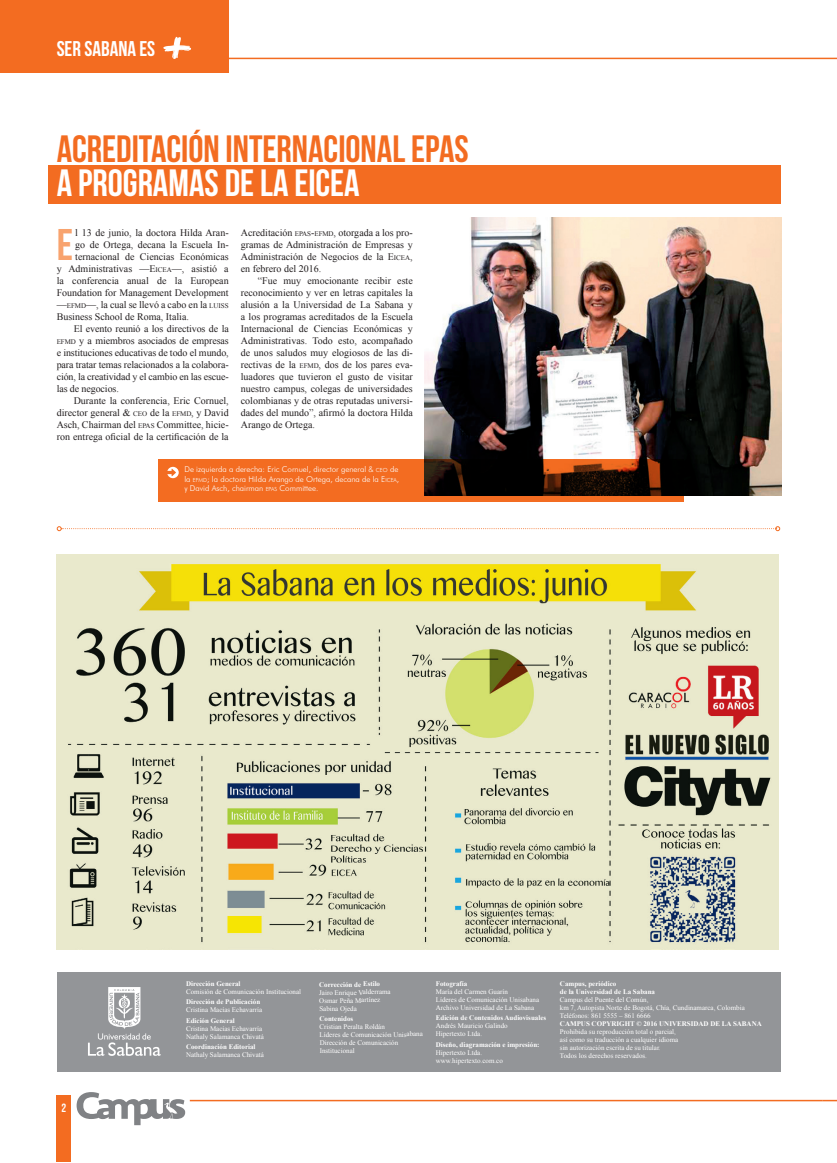
<style>
.page{position:relative;width:837px;height:1163px;background:#fff}
.page>*{position:absolute;margin:0;border:0;box-sizing:border-box;transform-origin:0 0}
.t1{font:44.3px "Bebas Neue";color:#f8a36e}
.t2{font:38px "Bebas Neue";color:#f36c21}
.t3{font:38px "Bebas Neue";color:#fff}
.t4{font:21.3px "Bebas Neue";color:#fff}
.t5{font:12px "Bebas Neue";color:#fff}
.t6{font:10px/12px "Times New Roman";color:#231f20;text-align:justify}
.t7{font:300 8px/9.6px "Futura BT";color:#fff;text-align:justify}
.t8{font:7px/8px "Times New Roman";color:#fff}
.t9{font:700 7px/8px "Times New Roman";color:#fff}
.s1{font-size:7px}
.s2{font-style:inherit}
.s3{font-size:5.6px}
</style>
<div class="page">
<div style="left:57px;top:972px;width:723px;height:99px;background:#939598"></div>
<svg style="left:88px;top:987px;width:73px;height:68px"></svg>
<div style="left:48px;top:165px;width:732px;height:38px;background:#f36c21"></div>
<div style="left:0;top:0;width:228px;height:72px;background:#f36c21"></div>
<hr style="left:143px;top:58px;width:693px;height:1px;background:#f36c21">
<svg style="left:163px;top:37px;width:28px;height:22px"></svg>
<div style="left:57px;top:1094px;width:14px;height:67px;background:#f36c21"></div>
<svg style="left:77px;top:1092px;width:108px;height:32px"></svg>
<hr style="left:190px;top:1099px;width:632px;height:2px;background:#f36c21">
<svg style="left:822px;top:1099px;width:14px;height:2px"></svg>
<img style="left:57px;top:554px;width:721px;height:394px">
<img style="left:424px;top:217px;width:356px;height:278px">
<svg style="left:158px;top:459px;width:525px;height:43px;background:#9e4615"></svg>
<svg style="left:167px;top:467px;width:12px;height:11px"></svg>
<svg style="left:57px;top:526px;width:723px;height:5px"></svg>
<h3 class="t4" style="left:57px;top:37px;width:100px">SER SABANA ES</h3>
<h2 class="t2" style="left:57px;top:128px;width:413px">ACREDITACIÓN INTERNACIONAL EPAS</h2>
<h2 class="t3" style="left:57px;top:162px;width:304px">A PROGRAMAS DE LA EICEA</h2>
<h1 class="t1" style="left:57px;top:220px;width:18px">E</h1>
<p class="t6" style="left:75px;top:226px;width:155px">l 13 de junio, la doctora Hilda Aran-</p>
<p class="t6" style="left:241px;top:226px;width:173px">Acreditación <span class="s1">EPAS</span>-<span class="s1">EFMD</span>, otorgada a los pro&shy;gramas de Administración de Empresas y Administración de Negocios de la <span class="s2">E</span><span class="s1">ICEA</span>, en febrero del 2016.</p>
<p class="t6" style="left:241px;top:274px;width:173px;text-indent:17px">“Fue muy emocionante recibir este reconocimiento y ver en letras capitales la alusión a la Universidad de La Sabana y a los programas acreditados de la Escuela Internacional de Ciencias Económicas y Administrativas. Todo esto, acompañado de unos saludos muy elogiosos de las di&shy;rectivas de la <span class="s1">EFMD</span>, dos de los pares eva&shy;luadores que tuvieron el gusto de visitar nuestro campus, colegas de universidades colombianas y de otras reputadas universi&shy;dades del mundo”, afirmó la doctora Hilda Arango de Ortega.</p>
<p class="t7" style="left:184px;top:464px;width:216px">De izquierda a derecha: Eric Cornuel, director general &amp; <span class="s3">CEO</span> de la <span class="s3">EFMD</span>; la doctora Hilda Arango de Ortega, decana de la <span class="s2">E</span> <span class="s3">ICEA</span>, y David Asch, chairman <span class="s3">EPAS</span> Committee.</p>
<p class="t6" style="left:75px;top:238px;width:155px">go de Ortega, decana la Escuela In-</p>
<p class="t6" style="left:75px;top:250px;width:155px">ternacional de Ciencias Económicas</p>
<p class="t6" style="left:57px;top:262px;width:173px">y Administrativas —<span class="s2">E</span><span class="s1">ICEA</span>—, asistió a</p>
<p class="t6" style="left:57px;top:274px;width:173px">la conferencia anual de la European</p>
<p class="t6" style="left:57px;top:286px;width:173px">Foundation for Management Development</p>
<p class="t6" style="left:57px;top:298px;width:173px">—<span class="s1">EFMD</span>—, la cual se llevó a cabo en la <span class="s1">LUISS</span></p>
<p class="t6" style="left:57px;top:310px;width:134px">Business School de Roma, Italia.</p>
<p class="t6" style="left:74px;top:322px;width:156px">El evento reunió a los directivos de la</p>
<p class="t6" style="left:57px;top:334px;width:173px"><span class="s1">EFMD</span> y a miembros asociados de empresas</p>
<p class="t6" style="left:57px;top:346px;width:173px">e instituciones educativas de todo el mundo,</p>
<p class="t6" style="left:57px;top:358px;width:173px">para tratar temas relacionados a la colabora-</p>
<p class="t6" style="left:57px;top:370px;width:173px">ción, la creatividad y el cambio en las escue-</p>
<p class="t6" style="left:57px;top:382px;width:64px">las de negocios.</p>
<p class="t6" style="left:74px;top:394px;width:156px">Durante la conferencia, Eric Cornuel,</p>
<p class="t6" style="left:57px;top:406px;width:173px">director general &amp; <span class="s1">CEO</span> de la <span class="s1">EFMD</span>, y David</p>
<p class="t6" style="left:57px;top:418px;width:173px">Asch, Chairman del <span class="s1">EPAS</span> Committee, hicie-</p>
<p class="t6" style="left:57px;top:430px;width:173px">ron entrega oficial de la certificación de la</p>
<p class="t5" style="left:62px;top:1100px;width:6px">2</p>
<p class="t9" style="left:186px;top:979px;width:56px">Dirección General</p>
<p class="t8" style="left:186px;top:987px;width:116px">Comisión de Comunicación Institucional</p>
<p class="t9" style="left:186px;top:997px;width:76px">Dirección de Publicación</p>
<p class="t8" style="left:186px;top:1005px;width:78px">Cristina Macías Echavarría</p>
<p class="t9" style="left:186px;top:1015px;width:50px">Edición General</p>
<p class="t8" style="left:186px;top:1024px;width:79px">Cristina Macías Echavarría<br>Nathaly Salamanca Chivatá</p>
<p class="t9" style="left:186px;top:1042px;width:71px">Coordinación Editorial</p>
<p class="t8" style="left:186px;top:1050px;width:79px">Nathaly Salamanca Chivatá</p>
<p class="t9" style="left:319px;top:980px;width:62px;rotate:-1deg">Corrección de Estilo</p>
<p class="t8" style="left:319px;top:988px;width:73px;rotate:-1deg">Jairo Enrique Valderrama<br>Osmar Peña Martínez<br>Sabina Ojeda</p>
<p class="t9" style="left:319px;top:1014px;width:35px;rotate:-1deg">Contenidos</p>
<p class="t8" style="left:319px;top:1022px;width:105px;rotate:-1deg">Cristian Peralta Roldán<br>Líderes de Comunicación Unisabana<br>Dirección de Comunicación<br>Institucional</p>
<p class="t9" style="left:435px;top:979px;width:33px">Fotografía</p>
<p class="t8" style="left:435px;top:987px;width:105px">María del Carmen Guarín<br>Líderes de Comunicación Unisabana<br>Archivo Universidad de La Sabana</p>
<p class="t9" style="left:435px;top:1013px;width:112px">Edición de Contenidos Audiovisuales</p>
<p class="t8" style="left:435px;top:1021px;width:73px">Andrés Mauricio Galindo<br>Hipertexto Ltda.</p>
<p class="t9" style="left:435px;top:1039px;width:105px">Diseño, diagramación e impresión:</p>
<p class="t8" style="left:435px;top:1048px;width:69px">Hipertexto Ltda. www.hipertexto.com.co</p>
<p class="t9" style="left:559px;top:979px;width:97px">Campus, periódico<br>de la Universidad de La Sabana</p>
<p class="t8" style="left:559px;top:995px;width:186px">Campus del Puente del Común,<br>km 7, Autopista Norte de Bogotá, Chía, Cundinamarca, Colombia<br>Teléfonos: 861 5555 – 861 6666</p>
<p class="t9" style="left:559px;top:1019px;width:203px">CAMPUS COPYRIGHT © 2016 UNIVERSIDAD DE LA SABANA</p>
<p class="t8" style="left:559px;top:1027px;width:120px">Prohibida su reproducción total o parcial, así como su traducción a cualquier idioma sin autorización escrita de su titular.<br>Todos los derechos reservados.</p>
</div>
